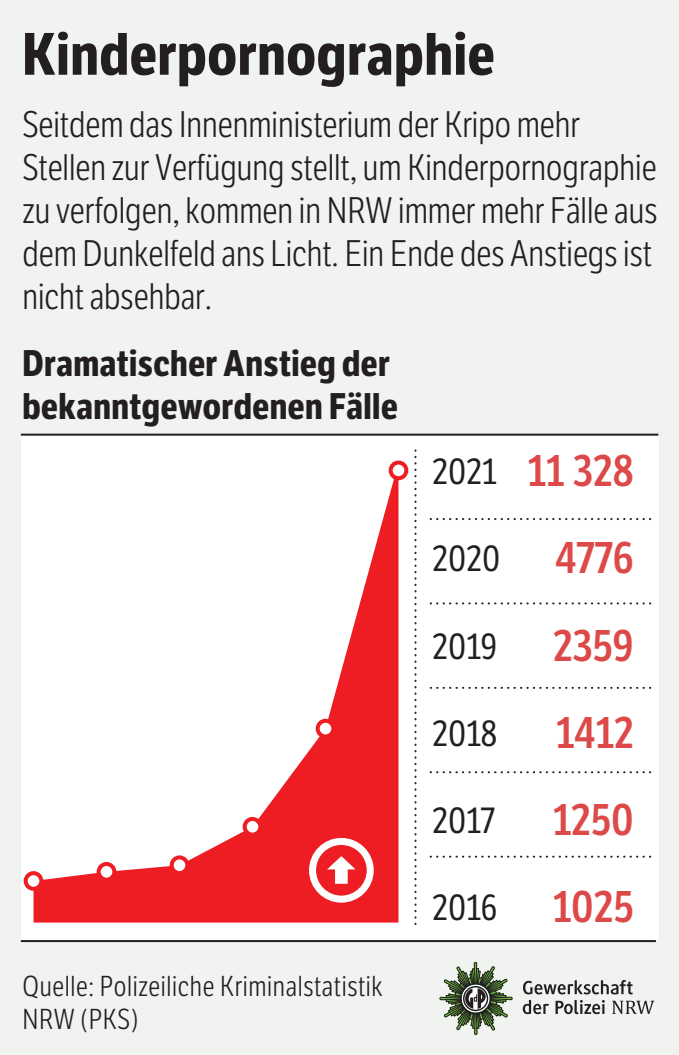
<style>
.page{position:relative;width:679px;height:1055px;background:#fff}
.page>*{position:absolute;margin:0;border:0;box-sizing:border-box;transform-origin:0 0}
.t1{font:700 58px "LFT Etica Condensed";letter-spacing:.015em;color:#231f20}
.t2{font:600 44px/87.2px "LFT Etica Condensed";color:#dd4949;text-align:justify}
.t3{font:300 36px/43.2px "LFT Etica Condensed";color:#231f20}
.t4{font:700 36px/43.2px "LFT Etica Condensed";letter-spacing:.015em;color:#231f20}
.t5{font:36px "LFT Etica Condensed";color:#231f20}
.t6{font:300 28px/33.6px "LFT Etica Condensed";letter-spacing:.025em;color:#231f20}
</style>
<div class="page">
<div style="left:0;top:0;width:678px;height:1054px;background:#f1f3f1"></div>
<svg style="left:439px;top:942px;width:73px;height:93px"></svg>
<svg style="left:522px;top:980px;width:132px;height:34px"></svg>
<div style="left:21px;top:436px;width:637px;height:504px;background:#fff"></div>
<hr style="left:21px;top:940px;width:634px;height:2px;background:#231f20">
<hr style="left:21px;top:433px;width:637px;height:2px;background:#231f20">
<svg style="left:430px;top:518px;width:222px;height:2px"></svg>
<svg style="left:414px;top:450px;width:2px;height:474px"></svg>
<svg style="left:430px;top:602px;width:222px;height:2px"></svg>
<svg style="left:430px;top:687px;width:222px;height:2px"></svg>
<svg style="left:430px;top:771px;width:222px;height:2px"></svg>
<svg style="left:430px;top:855px;width:222px;height:2px"></svg>
<svg style="left:33px;top:478px;width:365px;height:444px"></svg>
<svg style="left:309px;top:838px;width:64px;height:64px"></svg>
<div style="left:26px;top:873px;width:15px;height:15px;background:#fff;border-radius:50%"></div>
<div style="left:24px;top:871px;width:19px;height:19px;border:4px solid #ee1d23;border-radius:50%"></div>
<div style="left:99px;top:864px;width:15px;height:15px;background:#fff;border-radius:50%"></div>
<div style="left:97px;top:862px;width:19px;height:19px;border:4px solid #ee1d23;border-radius:50%"></div>
<div style="left:172px;top:857px;width:15px;height:16px;background:#fff;border-radius:50%"></div>
<div style="left:170px;top:855px;width:19px;height:20px;border:4px solid #ee1d23;border-radius:50%"></div>
<div style="left:244px;top:819px;width:16px;height:15px;background:#fff;border-radius:50%"></div>
<div style="left:242px;top:817px;width:20px;height:19px;border:4px solid #ee1d23;border-radius:50%"></div>
<svg style="left:317px;top:720px;width:16px;height:16px"></svg>
<div style="left:315px;top:718px;width:20px;height:20px;border:4px solid #ee1d23;border-radius:50%"></div>
<svg style="left:390px;top:462px;width:16px;height:16px"></svg>
<div style="left:388px;top:460px;width:20px;height:20px;border:4px solid #ee1d23;border-radius:50%"></div>
<h1 class="t1" style="left:22px;top:19px;width:473px">Kinderpornographie</h1>
<p class="t3" style="left:22px;top:103px;width:636px">Seitdem das Innenministerium der Kripo mehr Stellen zur Verfügung stellt, um Kinderpornographie zu verfolgen, kommen in NRW immer mehr Fälle aus dem Dunkelfeld ans Licht. Ein Ende des Anstiegs ist nicht absehbar.</p>
<p class="t4" style="left:22px;top:342px;width:376px">Dramatischer Anstieg der bekanntgewordenen Fälle</p>
<p class="t6" style="left:22px;top:970px;width:362px">Quelle: Polizeiliche Kriminalstatistik<br>NRW (PKS)</p>
<p class="t5" style="left:432px;top:450px;width:66px">2021</p>
<p class="t5" style="left:432px;top:538px;width:69px">2020</p>
<p class="t5" style="left:432px;top:625px;width:66px">2019</p>
<p class="t5" style="left:432px;top:712px;width:66px">2018</p>
<p class="t5" style="left:432px;top:799px;width:64px">2017</p>
<p class="t5" style="left:432px;top:886px;width:66px">2016</p>
<p class="t2" style="left:552px;top:428px;width:82px;text-indent:-25px">11 328<br>4776<br>2359<br>1412<br>1250<br>1025</p>
</div>
